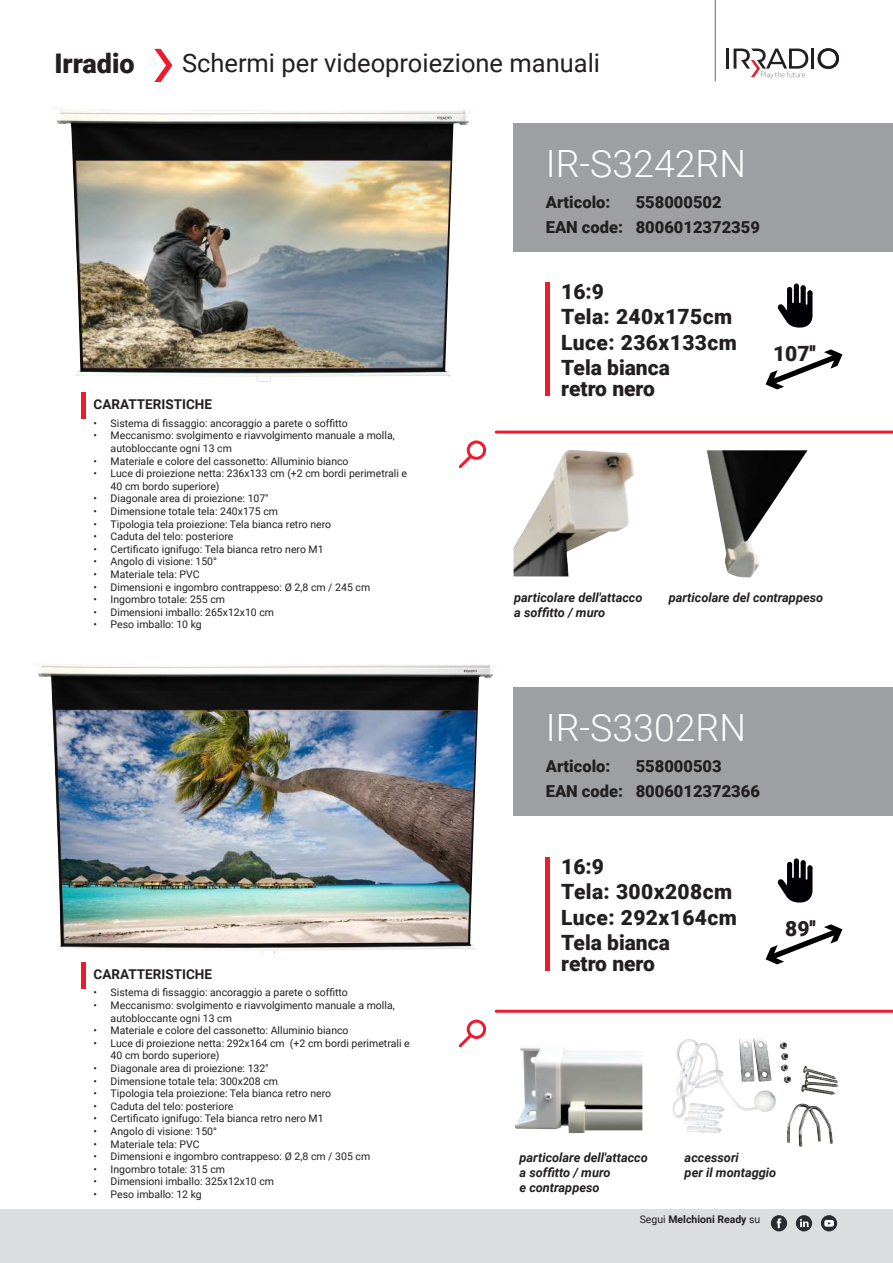
<style>
.page{position:relative;width:893px;height:1263px;background:#fff}
.page>*{position:absolute;margin:0;border:0;box-sizing:border-box;transform-origin:0 0}
.t1{font:300 37.5px "Roboto";color:#fff}
.t2{font:900 27px "Roboto";color:#231f20}
.t3{font:25.5px "Roboto";color:#231f20}
.t4{font:900 21px/25.2px "Roboto";letter-spacing:.02em;color:#231f20}
.t5{font:900 21px "Roboto";color:#231f20}
.t6{font:900 16.5px "Roboto";color:#231f20}
.t7{font:700 13.5px "Roboto";color:#231f20}
.t8{font:italic 700 12.75px/15.3px "Roboto";color:#231f20}
.t9{font:10.5px/12.6px "Roboto";color:#231f20}
.t10{font:700 10.5px "Roboto";color:#231f20}
.s1{font-weight:400}
</style>
<div class="page">
<div style="left:0;top:1209px;width:893px;height:54px;background:#dcdddf"></div>
<div style="left:771px;top:1215px;width:16px;height:16px;background:#292b30;border-radius:50%"></div>
<svg style="left:777px;top:1218px;width:4px;height:10px"></svg>
<div style="left:821px;top:1215px;width:16px;height:16px;background:#292b30;border-radius:50%"></div>
<svg style="left:824px;top:1220px;width:10px;height:7px"></svg>
<div style="left:796px;top:1215px;width:16px;height:16px;background:#292b30;border-radius:50%"></div>
<svg style="left:800px;top:1219px;width:9px;height:8px"></svg>
<hr style="left:715px;top:0;width:1px;height:81px;background:#5d676b">
<hr style="left:726px;top:49px;width:3px;height:20px;background:#231f20">
<hr style="left:811px;top:49px;width:3px;height:20px;background:#231f20">
<svg style="left:818px;top:48px;width:21px;height:21px"></svg>
<svg style="left:734px;top:49px;width:74px;height:30px"></svg>
<hr style="left:546px;top:857px;width:4px;height:113px;background:#ee1b2d">
<hr style="left:546px;top:282px;width:4px;height:113px;background:#ee1b2d">
<svg style="left:777px;top:858px;width:35px;height:44px"></svg>
<svg style="left:777px;top:283px;width:35px;height:45px"></svg>
<svg style="left:765px;top:924px;width:78px;height:40px"></svg>
<svg style="left:765px;top:349px;width:78px;height:40px"></svg>
<hr style="left:81px;top:393px;width:4px;height:26px;background:#ee1b2d">
<hr style="left:81px;top:962px;width:4px;height:26px;background:#ee1b2d">
<img style="left:53px;top:108px;width:418px;height:274px">
<img style="left:34px;top:663px;width:462px;height:292px">
<img style="left:514px;top:450px;width:121px;height:126px">
<img style="left:514px;top:1047px;width:128px;height:86px">
<img style="left:707px;top:450px;width:101px;height:128px">
<img style="left:674px;top:1037px;width:98px;height:65px">
<div style="left:513px;top:123px;width:380px;height:129px;background:#9d9fa2"></div>
<div style="left:513px;top:688px;width:380px;height:128px;background:#9d9fa2"></div>
<svg style="left:154px;top:49px;width:18px;height:33px"></svg>
<div style="left:467px;top:440px;width:19px;height:20px;border:3px solid #ee1b2d;border-radius:50%"></div>
<svg style="left:458px;top:452px;width:17px;height:17px"></svg>
<hr style="left:496px;top:431px;width:397px;height:3px;background:#ee1b2d">
<div style="left:467px;top:1019px;width:19px;height:20px;border:3px solid #ee1b2d;border-radius:50%"></div>
<svg style="left:458px;top:1031px;width:17px;height:17px"></svg>
<hr style="left:496px;top:1010px;width:397px;height:3px;background:#ee1b2d">
<h2 class="t2" style="left:54px;top:44px;width:82px">Irradio</h2>
<h3 class="t3" style="left:182px;top:46px;width:420px">Schermi per videoproiezione manuali</h3>
<p class="t7" style="left:94px;top:395px;width:120px">CARATTERISTICHE</p>
<h1 class="t1" style="left:546px;top:137px;width:202px">IR-S3242RN</h1>
<h3 class="t6" style="left:546px;top:191px;width:66px">Articolo:</h3>
<h3 class="t6" style="left:546px;top:216px;width:79px">EAN code:</h3>
<h3 class="t6" style="left:636px;top:191px;width:87px">558000502</h3>
<h3 class="t6" style="left:636px;top:216px;width:126px">8006012372359</h3>
<h3 class="t4" style="left:561px;top:278px;width:177px">16:9<br>Tela: 240x175cm<br>Luce: 236x133cm<br>Tela bianca</h3>
<h3 class="t5" style="left:561px;top:374px;width:95px">retro nero</h3>
<h3 class="t4" style="left:773px;top:340px;width:44px">107''</h3>
<p class="t9" style="left:94px;top:416px;width:256px">• Sistema di fissaggio: ancoraggio a parete o soffitto</p>
<p class="t9" style="left:111px;top:429px;width:286px;text-indent:-17px">• Meccanismo: svolgimento e riavvolgimento manuale a molla, autobloccante ogni 13 cm</p>
<p class="t9" style="left:94px;top:454px;width:256px">• Materiale e colore del cassonetto: Alluminio bianco</p>
<p class="t9" style="left:111px;top:467px;width:298px;text-indent:-17px">• Luce di proiezione netta: 236x133 cm (+2 cm bordi perimetrali e<br>40 cm bordo superiore)</p>
<p class="t9" style="left:94px;top:492px;width:176px">• Diagonale area di proiezione: 107''</p>
<p class="t9" style="left:94px;top:505px;width:186px">• Dimensione totale tela: 240x175 cm</p>
<p class="t9" style="left:94px;top:517px;width:239px">• Tipologia tela proiezione: Tela bianca retro nero</p>
<p class="t9" style="left:94px;top:530px;width:141px">• Caduta del telo: posteriore</p>
<p class="t9" style="left:94px;top:542px;width:232px">• Certificato ignifugo: Tela bianca retro nero M1</p>
<p class="t9" style="left:94px;top:555px;width:125px">• Angolo di visione: 150°</p>
<p class="t9" style="left:94px;top:568px;width:107px">• Materiale tela: PVC</p>
<p class="t9" style="left:94px;top:580px;width:278px">• Dimensioni e ingombro contrappeso: Ø 2,8 cm / 245 cm</p>
<p class="t9" style="left:94px;top:593px;width:133px">• Ingombro totale: 255 cm</p>
<p class="t9" style="left:94px;top:605px;width:182px">• Dimensioni imballo: 265x12x10 cm</p>
<p class="t9" style="left:94px;top:618px;width:110px">• Peso imballo: 10 kg</p>
<p class="t7" style="left:94px;top:965px;width:120px">CARATTERISTICHE</p>
<p class="t9" style="left:94px;top:986px;width:256px">• Sistema di fissaggio: ancoraggio a parete o soffitto</p>
<p class="t9" style="left:111px;top:998px;width:286px;text-indent:-17px">• Meccanismo: svolgimento e riavvolgimento manuale a molla, autobloccante ogni 13 cm</p>
<p class="t9" style="left:94px;top:1024px;width:256px">• Materiale e colore del cassonetto: Alluminio bianco</p>
<p class="t9" style="left:111px;top:1036px;width:301px;text-indent:-17px">• Luce di proiezione netta: 292x164 cm (+2 cm bordi perimetrali e<br>40 cm bordo superiore)</p>
<p class="t9" style="left:94px;top:1061px;width:176px">• Diagonale area di proiezione: 132''</p>
<p class="t9" style="left:94px;top:1074px;width:186px">• Dimensione totale tela: 300x208 cm</p>
<p class="t9" style="left:94px;top:1087px;width:239px">• Tipologia tela proiezione: Tela bianca retro nero</p>
<p class="t9" style="left:94px;top:1099px;width:141px">• Caduta del telo: posteriore</p>
<p class="t9" style="left:94px;top:1112px;width:232px">• Certificato ignifugo: Tela bianca retro nero M1</p>
<p class="t9" style="left:94px;top:1124px;width:125px">• Angolo di visione: 150°</p>
<p class="t9" style="left:94px;top:1137px;width:107px">• Materiale tela: PVC</p>
<p class="t9" style="left:94px;top:1150px;width:278px">• Dimensioni e ingombro contrappeso: Ø 2,8 cm / 305 cm</p>
<p class="t9" style="left:94px;top:1162px;width:133px">• Ingombro totale: 315 cm</p>
<p class="t9" style="left:94px;top:1175px;width:182px">• Dimensioni imballo: 325x12x10 cm</p>
<p class="t9" style="left:94px;top:1187px;width:110px">• Peso imballo: 12 kg</p>
<p class="t8" style="left:514px;top:589px;width:130px">particolare dell'attacco a soffitto / muro</p>
<p class="t8" style="left:669px;top:589px;width:156px">particolare del contrappeso</p>
<h1 class="t1" style="left:546px;top:702px;width:202px">IR-S3302RN</h1>
<h3 class="t6" style="left:546px;top:755px;width:66px">Articolo:</h3>
<h3 class="t6" style="left:546px;top:780px;width:79px">EAN code:</h3>
<h3 class="t6" style="left:636px;top:755px;width:87px">558000503</h3>
<h3 class="t6" style="left:636px;top:780px;width:126px">8006012372366</h3>
<h3 class="t4" style="left:561px;top:853px;width:177px">16:9<br>Tela: 300x208cm<br>Luce: 292x164cm<br>Tela bianca</h3>
<h3 class="t5" style="left:561px;top:948px;width:95px">retro nero</h3>
<h3 class="t4" style="left:785px;top:915px;width:32px">89''</h3>
<p class="t8" style="left:519px;top:1149px;width:130px">particolare dell'attacco a soffitto / muro<br>e contrappeso</p>
<p class="t8" style="left:685px;top:1149px;width:93px">accessori<br>per il montaggio</p>
<p class="t10" style="left:640px;top:1212px;width:122px"><span class="s1">Segui</span> Melchioni Ready <span class="s1">su</span></p>
</div>
